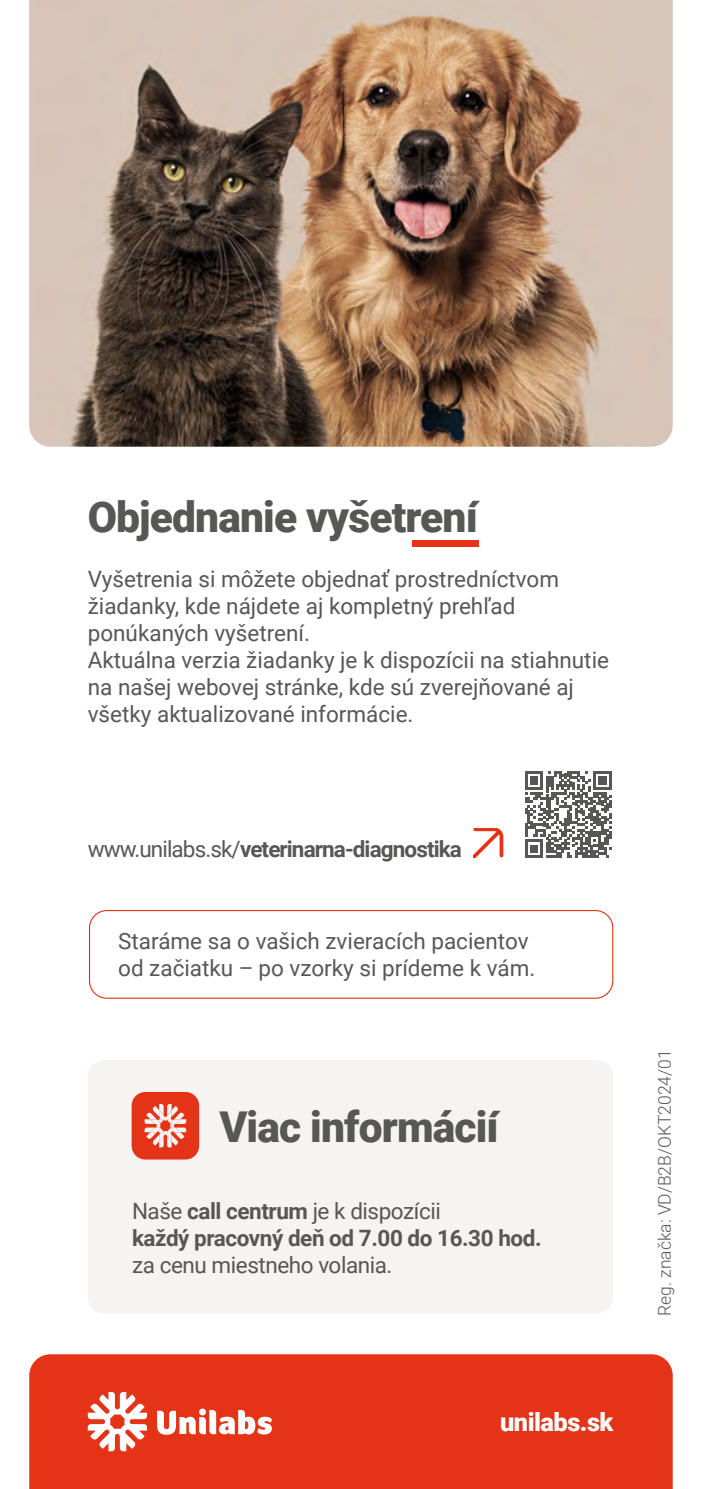
<style>
.page{position:relative;width:702px;height:1489px;background:#fff}
.page>*{position:absolute;margin:0;border:0;box-sizing:border-box;transform-origin:0 0}
.t1{font:900 42.5px "Roboto";letter-spacing:-.02em;color:#575756}
.t2{font:900 25.25px "Roboto";letter-spacing:-.02em;color:#fff}
.t3{font:22.5px/27px "Roboto";color:#575756}
.t4{font:700 22.5px/27px "Roboto";letter-spacing:-.035em;color:#575756}
.t5{font:22.5px "Roboto";letter-spacing:-.02em;color:#575756}
.t6{font:300 17.5px "Roboto";color:#575756}
.s1{font-weight:400}
</style>
<div class="page">
<div style="left:29px;top:1354px;width:643px;height:134px;background:#e43317"></div>
<svg style="left:157px;top:1409px;width:116px;height:25px"></svg>
<svg style="left:88px;top:1391px;width:59px;height:60px"></svg>
<img style="left:29px;top:0;width:643px;height:446px">
<div style="left:88px;top:1059px;width:525px;height:254px;background:#f6f3f3;border-radius:16px"></div>
<div style="left:132px;top:1091px;width:67px;height:68px;background:#e43317;border-radius:14px"></div>
<svg style="left:144px;top:1104px;width:42px;height:43px"></svg>
<div style="left:412px;top:540px;width:66px;height:6px;background:#e43317"></div>
<svg style="left:525px;top:771px;width:86px;height:86px"></svg>
<svg style="left:473px;top:828px;width:30px;height:29px"></svg>
<div style="left:89px;top:910px;width:524px;height:88px;border:1px solid #e43317;border-radius:17px"></div>
<h1 class="t1" style="left:88px;top:487px;width:391px">Objednanie vyšetrení</h1>
<p class="t3" style="left:88px;top:564px;width:523px">Vyšetrenia si môžete objednať prostredníctvom žiadanky, kde nájdete aj kompletný prehľad ponúkaných vyšetrení.<br>Aktuálna verzia žiadanky je k dispozícii na stiahnutie na našej webovej stránke, kde sú zverejňované aj všetky aktualizované informácie.</p>
<p class="t4" style="left:88px;top:835px;width:376px"><span class="s1">www.unilabs.sk/</span>veterinarna-diagnostika</p>
<p class="t3" style="left:118px;top:926px;width:418px">Staráme sa o vašich zvieracích pacientov od začiatku – po vzorky si prídeme k vám.</p>
<h1 class="t1" style="left:219px;top:1096px;width:281px">Viac informácií</h1>
<p class="t4" style="left:132px;top:1196px;width:411px"><span class="s1">Naše</span> call centrum <span class="s1">je k dispozícii<br></span>každý pracovný deň od 7.00 do 16.30 hod.</p>
<p class="t5" style="left:132px;top:1249px;width:262px">za cenu miestneho volania.</p>
<p class="t2" style="left:500px;top:1404px;width:115px">unilabs.sk</p>
<p class="t6" style="left:652px;top:1316px;width:268px;rotate:-90deg">Reg. značka: VD/B2B/OKT2024/01</p>
</div>
